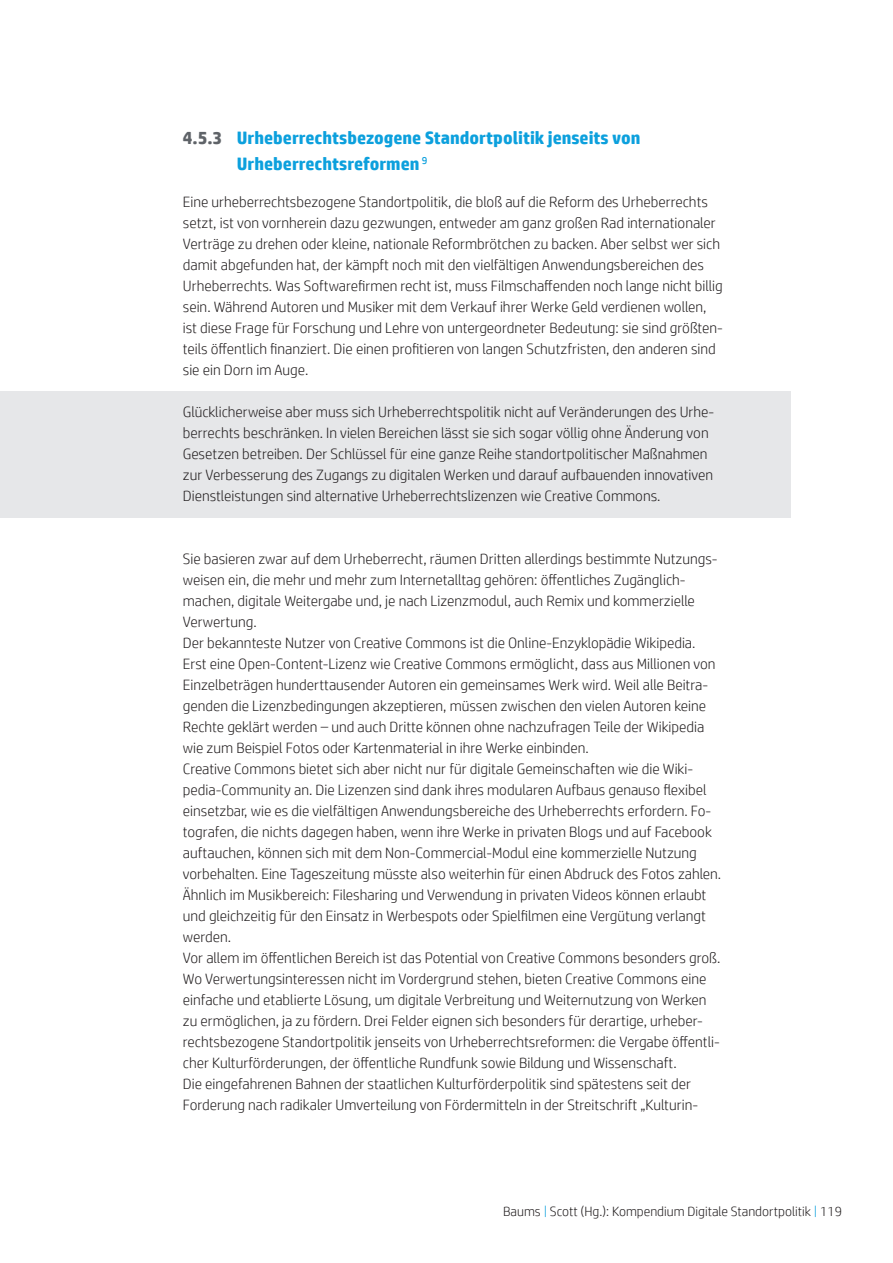
<style>
.page{position:relative;width:893px;height:1263px;background:#fff}
.page>*{position:absolute;margin:0;border:0;box-sizing:border-box;transform-origin:0 0}
.t1{font:700 18px/25.5px "HP Simplified";color:#0ca0dd}
.t2{font:300 15px/21px "HP Simplified";color:#231f20}
.t3{font:300 13.5px "HP Simplified";color:#231f20}
.s1{color:#5f6368}
.s2{color:#0ca0dd}
</style>
<div class="page">
<div style="left:0;top:391px;width:791px;height:126px;background:#e6e7e9"></div>
<p class="t1" style="left:237px;top:125px;width:405px;text-indent:-54px"><span class="s1">4.5.3</span> Urheberrechtsbezogene Standortpolitik jenseits von<br>Urheberrechtsreformen <sup>9</sup></p>
<p class="t2" style="left:183px;top:191px;width:542px">Eine urheberrechtsbezogene Standortpolitik, die bloß auf die Reform des Urheberrechts setzt, ist von vornherein dazu gezwungen, entweder am ganz großen Rad internationaler Verträge zu drehen oder kleine, nationale Reformbrötchen zu backen. Aber selbst wer sich damit abgefunden hat, der kämpft noch mit den vielfältigen Anwendungsbereichen des Urheberrechts. Was Softwarefirmen recht ist, muss Filmschaffenden noch lange nicht billig sein. Während Autoren und Musiker mit dem Verkauf ihrer Werke Geld verdienen wollen, ist diese Frage für Forschung und Lehre von untergeordneter Bedeutung: sie sind größten&shy;teils öffentlich finanziert. Die einen profitieren von langen Schutzfristen, den anderen sind sie ein Dorn im Auge.</p>
<p class="t2" style="left:183px;top:401px;width:533px">Glücklicherweise aber muss sich Urheberrechtspolitik nicht auf Veränderungen des Urhe&shy;berrechts beschränken. In vielen Bereichen lässt sie sich sogar völlig ohne Änderung von Gesetzen betreiben. Der Schlüssel für eine ganze Reihe standortpolitischer Maßnahmen zur Verbesserung des Zugangs zu digitalen Werken und darauf aufbauenden innovativen Dienstleistungen sind alternative Urheberrechtslizenzen wie Creative Commons.</p>
<p class="t2" style="left:183px;top:548px;width:540px">Sie basieren zwar auf dem Urheberrecht, räumen Dritten allerdings bestimmte Nutzungs&shy;weisen ein, die mehr und mehr zum Internetalltag gehören: öffentliches Zugänglich&shy;machen, digitale Weitergabe und, je nach Lizenzmodul, auch Remix und kommerzielle Verwertung.<br>Der bekannteste Nutzer von Creative Commons ist die Online-Enzyklopädie Wikipedia.<br>Erst eine Open-Content-Lizenz wie Creative Commons ermöglicht, dass aus Millionen von Einzelbeträgen hunderttausender Autoren ein gemeinsames Werk wird. Weil alle Beitra&shy;genden die Lizenzbedingungen akzeptieren, müssen zwischen den vielen Autoren keine Rechte geklärt werden – und auch Dritte können ohne nachzufragen Teile der Wikipedia wie zum Beispiel Fotos oder Kartenmaterial in ihre Werke einbinden.<br>Creative Commons bietet sich aber nicht nur für digitale Gemeinschaften wie die Wiki&shy;pedia-Community an. Die Lizenzen sind dank ihres modularen Aufbaus genauso flexibel einsetzbar, wie es die vielfältigen Anwendungsbereiche des Urheberrechts erfordern. Fo&shy;tografen, die nichts dagegen haben, wenn ihre Werke in privaten Blogs und auf Facebook auftauchen, können sich mit dem Non-Commercial-Modul eine kommerzielle Nutzung vorbehalten. Eine Tageszeitung müsste also weiterhin für einen Abdruck des Fotos zahlen.<br>Ähnlich im Musikbereich: Filesharing und Verwendung in privaten Videos können erlaubt und gleichzeitig für den Einsatz in Werbespots oder Spielfilmen eine Vergütung verlangt werden.<br>Vor allem im öffentlichen Bereich ist das Potential von Creative Commons besonders groß.<br>Wo Verwertungsinteressen nicht im Vordergrund stehen, bieten Creative Commons eine einfache und etablierte Lösung, um digitale Verbreitung und Weiternutzung von Werken zu ermöglichen, ja zu fördern. Drei Felder eignen sich besonders für derartige, urheber&shy;rechtsbezogene Standortpolitik jenseits von Urheberrechtsreformen: die Vergabe öffentli&shy;cher Kulturförderungen, der öffentliche Rundfunk sowie Bildung und Wissenschaft.<br>Die eingefahrenen Bahnen der staatlichen Kulturförderpolitik sind spätestens seit der Forderung nach radikaler Umverteilung von Fördermitteln in der Streitschrift „Kulturin-</p>
<p class="t3" style="left:503px;top:1202px;width:340px">Baums <span class="s2">|</span> Scott (Hg.): Kompendium Digitale Standortpolitik <span class="s2">|</span> 119</p>
</div>
